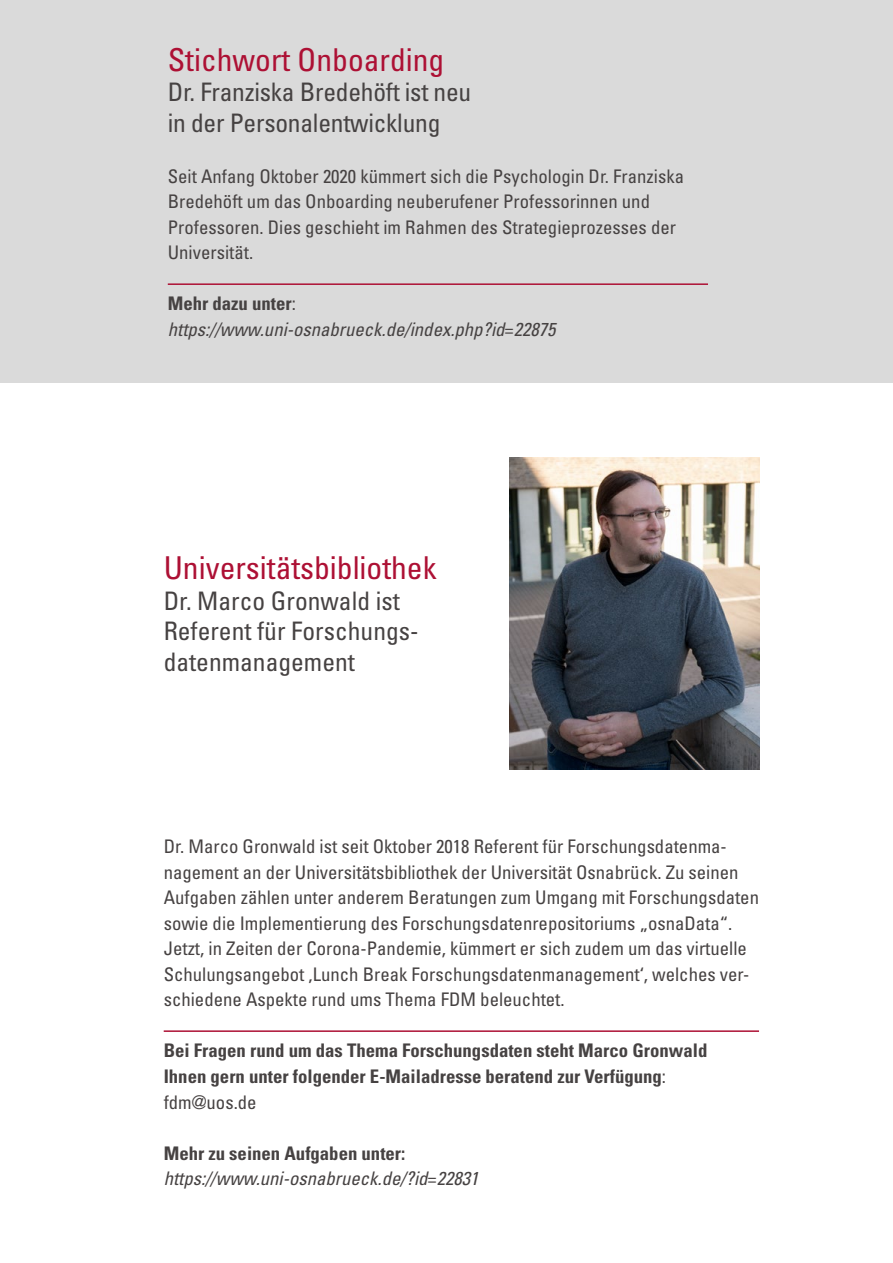
<style>
.page{position:relative;width:893px;height:1263px;background:#fff}
.page>*{position:absolute;margin:0;border:0;box-sizing:border-box;transform-origin:0 0}
.t1{font:condensed 31.5px "Univers LT Pro";color:#ad1034}
.t2{font:condensed 25.5px/30.6px "Univers LT Pro";color:#464242}
.t3{font:condensed 18.75px/25.5px "Univers LT Pro";color:#464242}
.t4{font:700 condensed 18.75px/25.5px "Univers LT Pro";color:#464242}
.t5{font:italic condensed 18.75px/25.5px "Univers LT Pro";color:#464242}
.s1{font-weight:700;font-style:normal}
.s2{font-style:normal}
.s3{font-weight:400}
</style>
<div class="page">
<div style="left:0;top:0;width:893px;height:383px;background:#dadada"></div>
<hr style="left:164px;top:1030px;width:595px;height:2px;background:#ad1034">
<img style="left:510px;top:458px;width:249px;height:311px">
<hr style="left:168px;top:283px;width:540px;height:2px;background:#ad1034">
<h1 class="t1" style="left:168px;top:39px;width:278px">Stichwort Onboarding</h1>
<h2 class="t2" style="left:168px;top:77px;width:305px">Dr. Franziska Bredehöft ist neu in der Personalentwicklung</h2>
<p class="t3" style="left:168px;top:163px;width:518px">Seit Anfang Oktober 2020 kümmert sich die Psychologin Dr. Franziska Bredehöft um das Onboarding neuberufener Professorinnen und Professoren. Dies geschieht im Rahmen des Strategieprozesses der Universität.</p>
<p class="t5" style="left:168px;top:291px;width:389px"><span class="s1">Mehr dazu unter</span><span class="s2">: </span>https://www.uni-osnabrueck.de/index.php?id=22875</p>
<h1 class="t1" style="left:164px;top:548px;width:274px">Universitätsbibliothek</h1>
<h2 class="t2" style="left:164px;top:585px;width:256px">Dr. Marco Gronwald ist<br>Referent für Forschungs&shy;datenmanagement</h2>
<p class="t3" style="left:164px;top:834px;width:597px">Dr. Marco Gronwald ist seit Oktober 2018 Referent für Forschungsdatenma&shy;nagement an der Universitätsbibliothek der Universität Osnabrück. Zu seinen Aufgaben zählen unter anderem Beratungen zum Umgang mit Forschungsdaten sowie die Implementierung des Forschungsdatenrepositoriums „osnaData“.<br>Jetzt, in Zeiten der Corona-Pandemie, kümmert er sich zudem um das virtuelle Schulungsangebot ‚Lunch Break Forschungsdatenmanagement‘, welches ver&shy;schiedene Aspekte rund ums Thema FDM beleuchtet.</p>
<p class="t4" style="left:164px;top:1038px;width:545px">Bei Fragen rund um das Thema Forschungsdaten steht Marco Gronwald<br>Ihnen gern unter folgender E-Mailadresse beratend zur Verfügung<span class="s3">: fdm@uos.de</span></p>
<p class="t4" style="left:164px;top:1140px;width:243px">Mehr zu seinen Aufgaben unter:</p>
<p class="t5" style="left:164px;top:1165px;width:316px">https://www.uni-osnabrueck.de/?id=22831</p>
</div>
